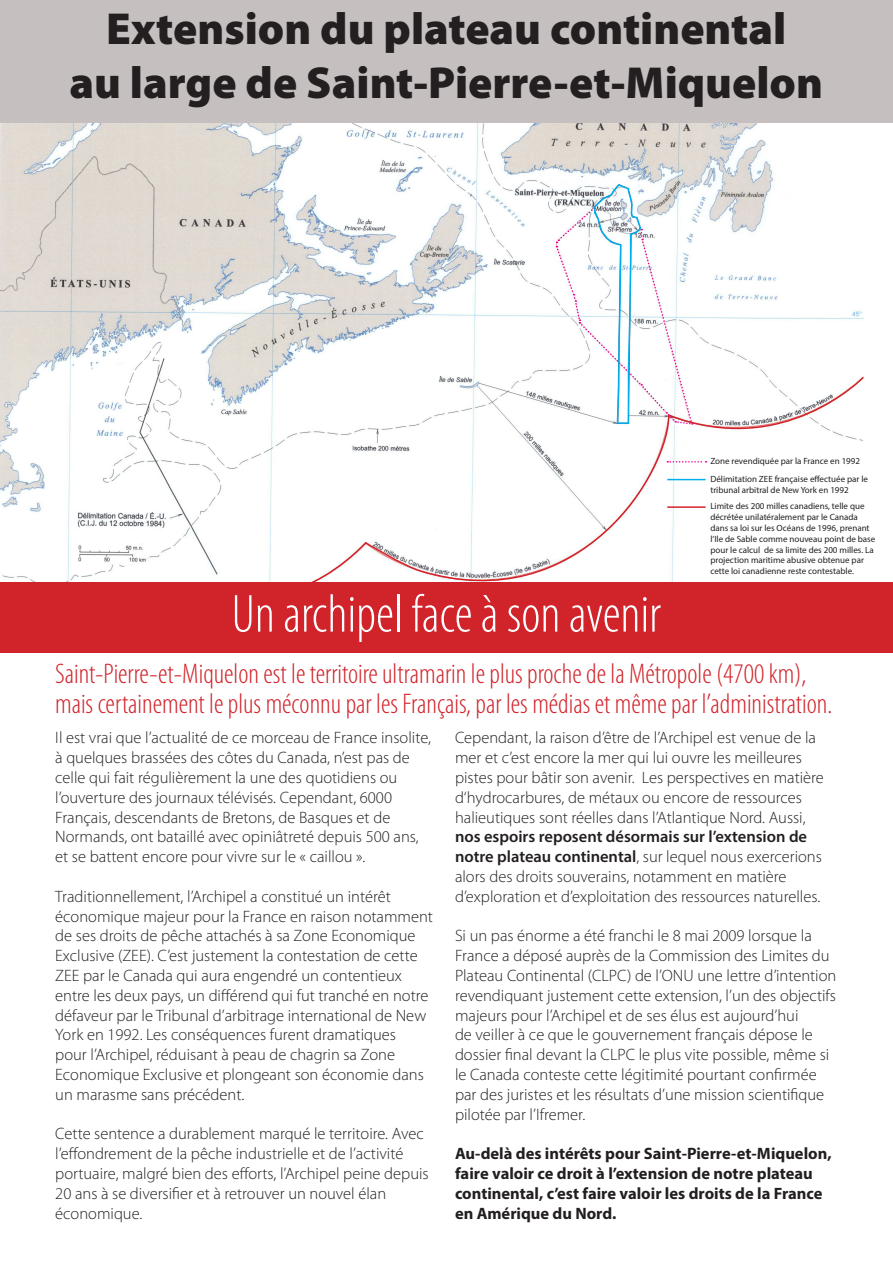
<style>
.page{position:relative;width:893px;height:1263px;background:#fff}
.page>*{position:absolute;margin:0;border:0;box-sizing:border-box;transform-origin:0 0}
.t1{font:300 condensed 54px "Myriad Pro";color:#fff}
.t2{font:900 45px "Myriad Pro";color:#231f20}
.t3{font:300 condensed 28.5px/30px "Myriad Pro";color:#d1232a}
.t4{font:300 16.5px/19.8px "Myriad Pro";color:#231f20}
.t5{font:700 16.5px/19.8px "Myriad Pro";color:#231f20}
.t6{font:9px/10.8px "Myriad Pro";color:#231f20}
.s1{font-weight:600}
</style>
<div class="page">
<img style="left:0;top:122px;width:865px;height:461px">
<svg style="left:294px;top:376px;width:571px;height:207px"></svg>
<hr style="left:667px;top:479px;width:39px;height:1px;background:#00aeef">
<svg style="left:667px;top:461px;width:40px;height:2px"></svg>
<svg style="left:554px;top:183px;width:139px;height:242px"></svg>
<hr style="left:667px;top:506px;width:39px;height:2px;background:#d1232a">
<div style="left:0;top:0;width:893px;height:122px;background:#c5c0bf"></div>
<div style="left:0;top:583px;width:893px;height:70px;background:#d1232a"></div>
<p class="t2" style="left:106px;top:-1px;width:681px">Extension du plateau continental</p>
<p class="t2" style="left:70px;top:53px;width:755px">au large de Saint-Pierre-et-Miquelon</p>
<p class="t1" style="left:232px;top:582px;width:431px">Un archipel face à son avenir</p>
<p class="t6" style="left:710px;top:455px;width:151px">Zone revendiquée par la France en 1992</p>
<p class="t6" style="left:710px;top:473px;width:159px">Délimitation ZEE française effectuée par le tribunal arbitral de New York en 1992</p>
<p class="t6" style="left:710px;top:501px;width:167px">Limite des 200 milles canadiens, telle que décrétée unilatéralement par le Canada dans sa loi sur les Océans de 1996, prenant l’Ile de Sable comme nouveau point de base pour le calcul de sa limite des 200 milles. La projection maritime abusive obtenue par cette loi canadienne reste contestable.</p>
<p class="t3" style="left:55px;top:658px;width:779px">Saint-Pierre-et-Miquelon est le territoire ultramarin le plus proche de la Métropole (4700 km), mais certainement le plus méconnu par les Français, par les médias et même par l’administration.</p>
<p class="t4" style="left:55px;top:728px;width:377px">Il est vrai que l’actualité de ce morceau de France insolite, à quelques brassées des côtes du Canada, n’est pas de celle qui fait régulièrement la une des quotidiens ou l’ouverture des journaux télévisés. Cependant, 6000<br>Français, descendants de Bretons, de Basques et de Normands, ont bataillé avec opiniâtreté depuis 500 ans,</p>
<p class="t4" style="left:55px;top:846px;width:312px">et se battent encore pour vivre sur le « caillou ».</p>
<p class="t4" style="left:55px;top:886px;width:379px">Traditionnellement, l’Archipel a constitué un intérêt économique majeur pour la France en raison notamment de ses droits de pêche attachés à sa Zone Economique Exclusive (ZEE). C’est justement la contestation de cette ZEE par le Canada qui aura engendré un contentieux entre les deux pays, un différend qui fut tranché en notre défaveur par le Tribunal d’arbitrage international de New York en 1992. Les conséquences furent dramatiques<br>pour l’Archipel, réduisant à peau de chagrin sa Zone Economique Exclusive et plongeant son économie dans un marasme sans précédent.</p>
<p class="t4" style="left:55px;top:1124px;width:375px">Cette sentence a durablement marqué le territoire. Avec l’effondrement de la pêche industrielle et de l’activité portuaire, malgré bien des efforts, l’Archipel peine depuis 20 ans à se diversifier et à retrouver un nouvel élan économique.</p>
<p class="t4" style="left:455px;top:728px;width:370px">Cependant, la raison d’être de l’Archipel est venue de la mer et c’est encore la mer qui lui ouvre les meilleures pistes pour bâtir son avenir. Les perspectives en matière d‘hydrocarbures, de métaux ou encore de ressources halieutiques sont réelles dans l’Atlantique Nord. Aussi, <span class="s1">nos espoirs reposent désormais sur l’extension de notre plateau continental</span>, sur lequel nous exercerions alors des droits souverains, notamment en matière d’exploration et d’exploitation des ressources naturelles.</p>
<p class="t4" style="left:455px;top:926px;width:383px">Si un pas énorme a été franchi le 8 mai 2009 lorsque la France a déposé auprès de la Commission des Limites du Plateau Continental (CLPC) de l’ONU une lettre d’intention revendiquant justement cette extension, l’un des objectifs majeurs pour l’Archipel et de ses élus est aujourd’hui<br>de veiller à ce que le gouvernement français dépose le dossier final devant la CLPC le plus vite possible, même si le Canada conteste cette légitimité pourtant confirmée par des juristes et les résultats d’une mission scientifique pilotée par l’Ifremer.</p>
<p class="t5" style="left:455px;top:1143px;width:378px">Au-delà des intérêts pour Saint-Pierre-et-Miquelon, faire valoir ce droit à l’extension de notre plateau continental, c’est faire valoir les droits de la France en Amérique du Nord.</p>
</div>
